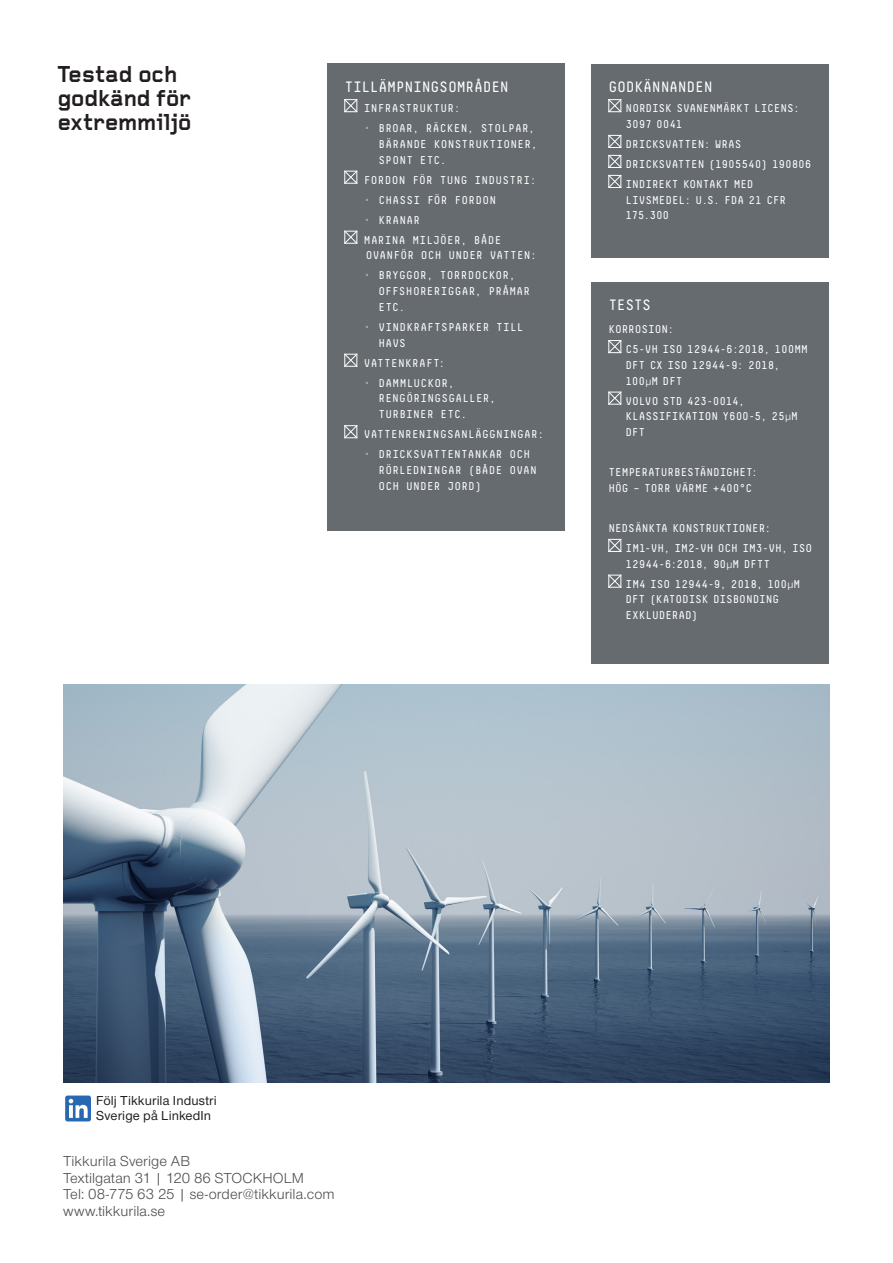
<style>
.page{position:relative;width:893px;height:1263px;background:#fff}
.page>*{position:absolute;margin:0;border:0;box-sizing:border-box;transform-origin:0 0}
.Body_2nd_level_heade{font:700 24px/24px "Foundry Gridnik";letter-spacing:.005em;color:#231f20}
.t1{font:15px "Nimbus San Nov";letter-spacing:.005em;color:#4b4c4d}
.Intro_Normal{font:15px "Decima Mono Pro";letter-spacing:-.025em;color:#fff}
.t2{font:500 13.5px/15px "Nimbus Sans Novus";letter-spacing:.01em;color:#231f20}
.Intro_Normal-2{font:11.25px/15.8px "Decima Mono Pro";letter-spacing:-.005em;color:#fff}
.Intro_Normal-3{font:11.25px/15.8px "Decima Mono Pro";letter-spacing:.02em;color:#fff}
.Body__x__bullets_tra{font:11.25px/15.8px "Decima Mono Pro";letter-spacing:.02em;color:#fff}
.Intro_Normal-4{font:11.25px "Decima Mono Pro";letter-spacing:.025em;color:#fff}
.s1{font-family:"Niagara Engraved"}
.s2{font-family:"Nimbus San Nov"}
</style>
<div class="page">
<img style="left:64px;top:685px;width:765px;height:397px">
<div style="left:327px;top:64px;width:238px;height:467px;background:#666b70"></div>
<svg style="left:346px;top:101px;width:9px;height:9px"></svg>
<div style="left:344px;top:99px;width:13px;height:13px;border:1px solid #fff"></div>
<svg style="left:346px;top:173px;width:9px;height:9px"></svg>
<div style="left:344px;top:171px;width:13px;height:13px;border:1px solid #fff"></div>
<svg style="left:346px;top:233px;width:9px;height:9px"></svg>
<div style="left:344px;top:231px;width:13px;height:13px;border:1px solid #fff"></div>
<svg style="left:346px;top:356px;width:9px;height:9px"></svg>
<div style="left:344px;top:354px;width:13px;height:13px;border:1px solid #fff"></div>
<svg style="left:346px;top:427px;width:9px;height:9px"></svg>
<div style="left:344px;top:425px;width:13px;height:13px;border:1px solid #fff"></div>
<div style="left:591px;top:64px;width:238px;height:193px;background:#666b70"></div>
<svg style="left:610px;top:101px;width:9px;height:9px"></svg>
<div style="left:608px;top:99px;width:13px;height:13px;border:1px solid #fff"></div>
<svg style="left:610px;top:137px;width:9px;height:9px"></svg>
<div style="left:608px;top:135px;width:13px;height:13px;border:1px solid #fff"></div>
<svg style="left:610px;top:157px;width:9px;height:9px"></svg>
<div style="left:608px;top:155px;width:13px;height:13px;border:1px solid #fff"></div>
<svg style="left:610px;top:177px;width:9px;height:9px"></svg>
<div style="left:608px;top:175px;width:13px;height:13px;border:1px solid #fff"></div>
<div style="left:591px;top:282px;width:238px;height:381px;background:#666b70"></div>
<svg style="left:610px;top:342px;width:9px;height:9px"></svg>
<div style="left:608px;top:340px;width:13px;height:13px;border:1px solid #fff"></div>
<svg style="left:610px;top:394px;width:9px;height:8px"></svg>
<div style="left:608px;top:392px;width:13px;height:12px;border:1px solid #fff"></div>
<svg style="left:610px;top:541px;width:9px;height:9px"></svg>
<div style="left:608px;top:539px;width:13px;height:13px;border:1px solid #fff"></div>
<svg style="left:610px;top:577px;width:9px;height:8px"></svg>
<div style="left:608px;top:575px;width:13px;height:12px;border:1px solid #fff"></div>
<img style="left:65px;top:1095px;width:26px;height:26px">
<p class="Body_2nd_level_heade" style="left:58px;top:63px;width:135px">Testad och godkänd för extremmiljö</p>
<p class="Intro_Normal" style="left:344px;top:79px;width:166px">TILLÄMPNINGSOMRÅDEN</p>
<p class="Body__x__bullets_tra" style="left:364px;top:100px;width:98px">INFRASTRUKTUR:</p>
<p class="Intro_Normal-3" style="left:378px;top:120px;width:160px;text-indent:-13px"><span class="s1">×</span> BROAR, RÄCKEN, STOLPAR,<br>BÄRANDE KONSTRUKTIONER,<br>SPONT ETC.</p>
<p class="Body__x__bullets_tra" style="left:364px;top:172px;width:174px">FORDON FÖR TUNG INDUSTRI:</p>
<p class="Intro_Normal-4" style="left:366px;top:193px;width:132px"><span class="s1">×</span> CHASSI FÖR FORDON</p>
<p class="Intro_Normal-2" style="left:366px;top:212px;width:56px"><span class="s1">×</span> KRANAR</p>
<p class="Body__x__bullets_tra" style="left:364px;top:232px;width:175px">MARINA MILJÖER, BÅDE<br>OVANFÖR OCH UNDER VATTEN:</p>
<p class="Intro_Normal-3" style="left:378px;top:268px;width:153px;text-indent:-13px"><span class="s1">×</span> BRYGGOR, TORRDOCKOR,<br>OFFSHORERIGGAR, PRÅMAR<br>ETC.</p>
<p class="Intro_Normal-3" style="left:378px;top:319px;width:147px;text-indent:-13px"><span class="s1">×</span> VINDKRAFTSPARKER TILL<br>HAVS</p>
<p class="Body__x__bullets_tra" style="left:364px;top:355px;width:83px">VATTENKRAFT:</p>
<p class="Intro_Normal-3" style="left:378px;top:375px;width:119px;text-indent:-13px"><span class="s1">×</span> DAMMLUCKOR,<br>RENGÖRINGSGALLER,<br>TURBINER ETC.</p>
<p class="Body__x__bullets_tra" style="left:364px;top:426px;width:182px">VATTENRENINGSANLÄGGNINGAR:</p>
<p class="Intro_Normal-3" style="left:378px;top:446px;width:160px;text-indent:-13px"><span class="s1">×</span> DRICKSVATTENTANKAR OCH<br>RÖRLEDNINGAR (BÅDE OVAN<br>OCH UNDER JORD)</p>
<p class="Intro_Normal" style="left:608px;top:79px;width:106px">GODKÄNNANDEN</p>
<p class="Intro_Normal-2" style="left:625px;top:100px;width:176px">NORDISK SVANENMÄRKT LICENS:<br>3097 0041</p>
<p class="Intro_Normal-2" style="left:626px;top:136px;width:118px">DRICKSVATTEN: WRAS</p>
<p class="Intro_Normal-2" style="left:626px;top:156px;width:188px">DRICKSVATTEN (1905540) 190806</p>
<p class="Intro_Normal-2" style="left:625px;top:176px;width:162px">INDIREKT KONTAKT MED<br>LIVSMEDEL: U.S. FDA 21 CFR<br>175.300</p>
<p class="Intro_Normal" style="left:608px;top:296px;width:44px">TESTS</p>
<p class="Intro_Normal-2" style="left:608px;top:321px;width:67px">KORROSION:</p>
<p class="Intro_Normal-2" style="left:625px;top:341px;width:184px">C5-VH ISO 12944-6:2018, 100ΜM<br>DFT CX ISO 12944-9: 2018,<br>100<span class="s2">μ</span>M DFT</p>
<p class="Intro_Normal-2" style="left:625px;top:393px;width:174px">VOLVO STD 423-0014,<br>KLASSIFIKATION Y600-5, 25<span class="s2">μ</span>M<br>DFT</p>
<p class="Intro_Normal-2" style="left:608px;top:464px;width:151px">TEMPERATURBESTÄNDIGHET:<br>HÖG – TORR VÄRME +400°C</p>
<p class="Intro_Normal-2" style="left:608px;top:520px;width:164px">NEDSÄNKTA KONSTRUKTIONER:</p>
<p class="Intro_Normal-2" style="left:625px;top:540px;width:188px">IM1-VH, IM2-VH OCH IM3-VH, ISO<br>12944-6:2018, 90<span class="s2">μ</span>M DFTT</p>
<p class="Intro_Normal-2" style="left:625px;top:576px;width:176px">IM4 ISO 12944-9, 2018, 100<span class="s2">μ</span>M<br>DFT (KATODISK DISBONDING<br>EXKLUDERAD)</p>
<p class="t2" style="left:96px;top:1092px;width:122px">Följ Tikkurila Industri<br>Sverige på LinkedIn</p>
<p class="t1" style="left:63px;top:1151px;width:129px">Tikkurila Sverige AB</p>
<p class="t1" style="left:63px;top:1168px;width:243px">Textilgatan 31 | 120 86 STOCKHOLM</p>
<p class="t1" style="left:63px;top:1184px;width:273px">Tel: 08-775 63 25 | se-order@tikkurila.com</p>
<p class="t1" style="left:63px;top:1201px;width:104px">www.tikkurila.se</p>
</div>
